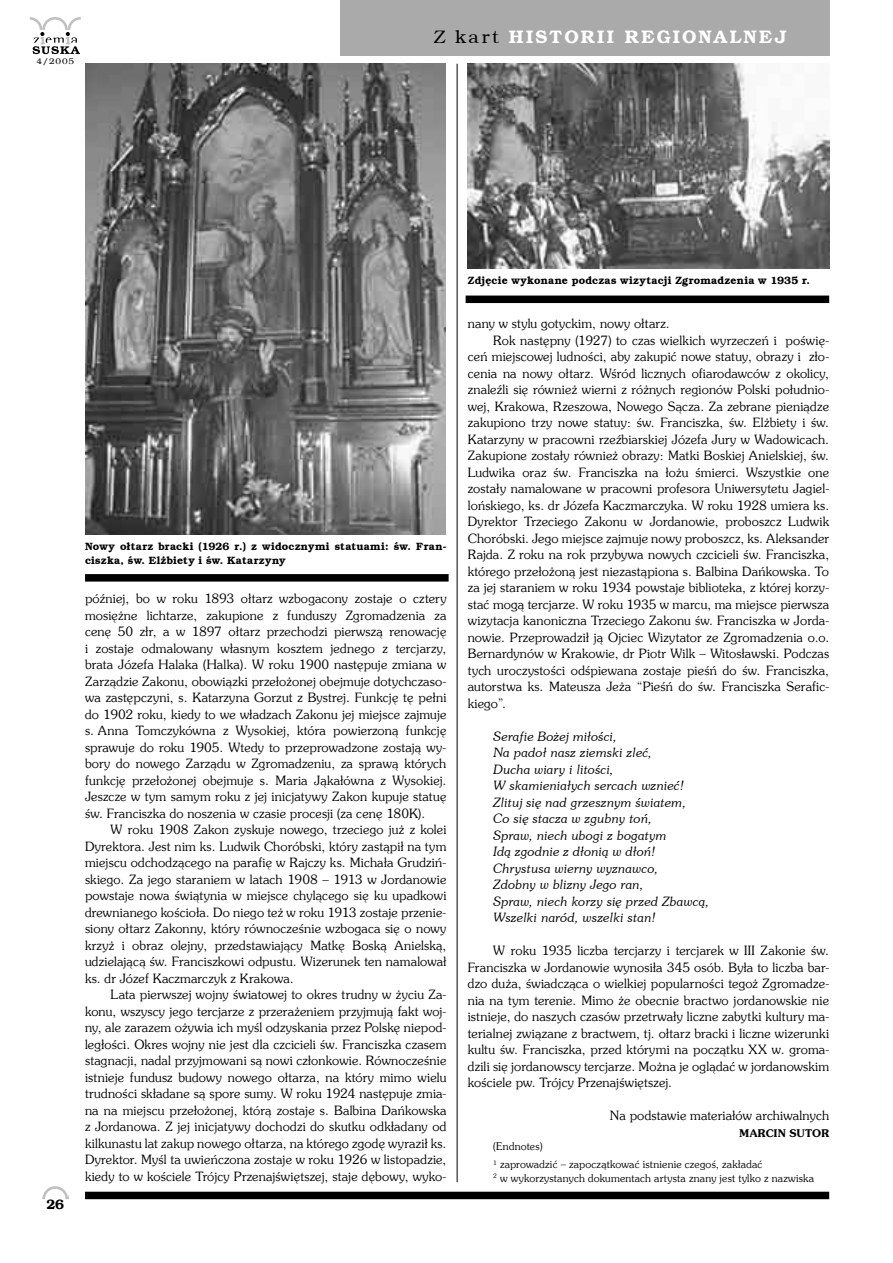
<style>
.page{position:relative;width:893px;height:1263px;background:#fff}
.page>*{position:absolute;margin:0;border:0;box-sizing:border-box;transform-origin:0 0}
.t1{font:700 18px "Brooklyn";letter-spacing:.13em;color:#fff}
.t2{font:700 13.5px "Brooklyn";color:#000}
.Tekst{font:12.75px/16.5px "Southern";letter-spacing:.015em;color:#000;text-align:justify}
.Tekst-2{font:italic 12.75px "Southern";color:#000}
.Tekst-3{font:700 10.5px/13.5px "Brooklyn";letter-spacing:.025em;color:#000}
.Tekst-4{font:10.5px "Southern";letter-spacing:.02em;color:#000}
.Tekst-5{font:700 10.5px "Southern";letter-spacing:.025em;color:#000}
.t3{font:8.1px "Brooklyn";color:#000;scale:1.11 1}
.s1{font-weight:400;color:#000}
</style>
<div class="page">
<svg style="left:30px;top:17px;width:51px;height:37px"></svg>
<div style="left:340px;top:0;width:489px;height:55px;background:#aaa"></div>
<svg style="left:43px;top:1186px;width:25px;height:13px"></svg>
<div style="left:85px;top:1192px;width:744px;height:7px;background:#000"></div>
<hr style="left:457px;top:64px;width:1px;height:1118px;background:#000">
<img style="left:85px;top:64px;width:360px;height:471px">
<div style="left:85px;top:574px;width:364px;height:8px;background:#000"></div>
<img style="left:468px;top:64px;width:361px;height:204px">
<div style="left:466px;top:296px;width:363px;height:7px;background:#000"></div>
<p class="t3" style="left:36px;top:57px;width:36px">4/2005</p>
<p class="t1" style="left:434px;top:27px;width:354px"><span class="s1">Z kart</span> HISTORII REGIONALNEJ</p>
<p class="t2" style="left:47px;top:1197px;width:19px">26</p>
<p class="Tekst-3" style="left:85px;top:540px;width:363px">Nowy ołtarz bracki (1926 r.) z widocznymi statuami: św. Fran&shy;ciszka, św. Elżbiety i św. Katarzyny</p>
<p class="Tekst" style="left:85px;top:590px;width:363px">później, bo w roku 1893 ołtarz wzbogacony zostaje o cztery mosiężne lichtarze, zakupione z funduszy Zgromadzenia za cenę 50 złr, a w 1897 ołtarz przechodzi pierwszą renowację i zostaje odmalowany własnym kosztem jednego z tercjarzy, brata Józefa Halaka (Halka). W roku 1900 następuje zmiana w Zarządzie Zakonu, obowiązki przełożonej obejmuje dotychczaso&shy;wa zastępczyni, s. Katarzyna Gorzut z Bystrej. Funkcję tę pełni do 1902 roku, kiedy to we władzach Zakonu jej miejsce zajmuje s. Anna Tomczykówna z Wysokiej, która powierzoną funkcję sprawuje do roku 1905. Wtedy to przeprowadzone zostają wy&shy;bory do nowego Zarządu w Zgromadzeniu, za sprawą których funkcję przełożonej obejmuje s. Maria Jąkałówna z Wysokiej.<br>Jeszcze w tym samym roku z jej inicjatywy Zakon kupuje statuę św. Franciszka do noszenia w czasie procesji (za cenę 180K).</p>
<p class="Tekst" style="left:85px;top:821px;width:363px;text-indent:26px">W roku 1908 Zakon zyskuje nowego, trzeciego już z kolei Dyrektora. Jest nim ks. Ludwik Choróbski, który zastąpił na tym miejscu odchodzącego na parafię w Rajczy ks. Michała Grudziń&shy;skiego. Za jego staraniem w latach 1908 – 1913 w Jordanowie powstaje nowa świątynia w miejsce chylącego się ku upadkowi drewnianego kościoła. Do niego też w roku 1913 zostaje przenie&shy;siony ołtarz Zakonny, który równocześnie wzbogaca się o nowy krzyż i obraz olejny, przedstawiający Matkę Boską Anielską, udzielającą św. Franciszkowi odpustu. Wizerunek ten namalował ks. dr Józef Kaczmarczyk z Krakowa.</p>
<p class="Tekst" style="left:85px;top:986px;width:363px;text-indent:26px">Lata pierwszej wojny światowej to okres trudny w życiu Za&shy;konu, wszyscy jego tercjarze z przerażeniem przyjmują fakt woj&shy;ny, ale zarazem ożywia ich myśl odzyskania przez Polskę niepod&shy;ległości. Okres wojny nie jest dla czcicieli św. Franciszka czasem stagnacji, nadal przyjmowani są nowi członkowie. Równocześnie istnieje fundusz budowy nowego ołtarza, na który mimo wielu trudności składane są spore sumy. W roku 1924 następuje zmia&shy;na na miejscu przełożonej, którą zostaje s. Balbina Dańkowska z Jordanowa. Z jej inicjatywy dochodzi do skutku odkładany od kilkunastu lat zakup nowego ołtarza, na którego zgodę wyraził ks.<br>Dyrektor. Myśl ta uwieńczona zostaje w roku 1926 w listopadzie, kiedy to w kościele Trójcy Przenajświętszej, staje dębowy, wyko-</p>
<p class="Tekst-3" style="left:468px;top:273px;width:344px">Zdjęcie wykonane podczas wizytacji Zgromadzenia w 1935 r.</p>
<p class="Tekst" style="left:468px;top:315px;width:203px">nany w stylu gotyckim, nowy ołtarz.</p>
<p class="Tekst" style="left:468px;top:332px;width:363px;text-indent:26px">Rok następny (1927) to czas wielkich wyrzeczeń i poświę&shy;ceń miejscowej ludności, aby zakupić nowe statuy, obrazy i zło&shy;cenia na nowy ołtarz. Wśród licznych ofiarodawców z okolicy, znaleźli się również wierni z różnych regionów Polski południo&shy;wej, Krakowa, Rzeszowa, Nowego Sącza. Za zebrane pieniądze zakupiono trzy nowe statuy: św. Franciszka, św. Elżbiety i św.<br>Katarzyny w pracowni rzeźbiarskiej Józefa Jury w Wadowicach.<br>Zakupione zostały również obrazy: Matki Boskiej Anielskiej, św.<br>Ludwika oraz św. Franciszka na łożu śmierci. Wszystkie one zostały namalowane w pracowni profesora Uniwersytetu Jagiel&shy;lońskiego, ks. dr Józefa Kaczmarczyka. W roku 1928 umiera ks.<br>Dyrektor Trzeciego Zakonu w Jordanowie, proboszcz Ludwik Choróbski. Jego miejsce zajmuje nowy proboszcz, ks. Aleksander Rajda. Z roku na rok przybywa nowych czcicieli św. Franciszka, którego przełożoną jest niezastąpiona s. Balbina Dańkowska. To za jej staraniem w roku 1934 powstaje biblioteka, z której korzy&shy;stać mogą tercjarze. W roku 1935 w marcu, ma miejsce pierwsza wizytacja kanoniczna Trzeciego Zakonu św. Franciszka w Jorda&shy;nowie. Przeprowadził ją Ojciec Wizytator ze Zgromadzenia o.o.<br>Bernardynów w Krakowie, dr Piotr Wilk – Witosławski. Podczas tych uroczystości odśpiewana zostaje pieśń do św. Franciszka, autorstwa ks. Mateusza Jeża “Pieśń do św. Franciszka Serafic&shy;kiego”.</p>
<p class="Tekst-2" style="left:493px;top:728px;width:125px">Serafie Bożej miłości,</p>
<p class="Tekst-2" style="left:493px;top:745px;width:160px">Na padoł nasz ziemski zleć,</p>
<p class="Tekst-2" style="left:493px;top:761px;width:122px">Ducha wiary i litości,</p>
<p class="Tekst-2" style="left:493px;top:778px;width:192px">W skamieniałych sercach wznieć!</p>
<p class="Tekst-2" style="left:493px;top:794px;width:194px">Zlituj się nad grzesznym światem,</p>
<p class="Tekst-2" style="left:493px;top:811px;width:160px">Co się stacza w zgubny toń,</p>
<p class="Tekst-2" style="left:493px;top:827px;width:175px">Spraw, niech ubogi z bogatym</p>
<p class="Tekst-2" style="left:493px;top:844px;width:163px">Idą zgodnie z dłonią w dłoń!</p>
<p class="Tekst-2" style="left:493px;top:860px;width:167px">Chrystusa wierny wyznawco,</p>
<p class="Tekst-2" style="left:493px;top:877px;width:152px">Zdobny w blizny Jego ran,</p>
<p class="Tekst-2" style="left:493px;top:893px;width:217px">Spraw, niech korzy się przed Zbawcą,</p>
<p class="Tekst-2" style="left:493px;top:910px;width:164px">Wszelki naród, wszelki stan!</p>
<p class="Tekst" style="left:468px;top:942px;width:363px;text-indent:26px">W roku 1935 liczba tercjarzy i tercjarek w III Zakonie św.<br>Franciszka w Jordanowie wynosiła 345 osób. Była to liczba bar&shy;dzo duża, świadcząca o wielkiej popularności tegoż Zgromadze&shy;nia na tym terenie. Mimo że obecnie bractwo jordanowskie nie istnieje, do naszych czasów przetrwały liczne zabytki kultury ma&shy;terialnej związane z bractwem, tj. ołtarz bracki i liczne wizerunki kultu św. Franciszka, przed którymi na początku XX w. groma&shy;dzili się jordanowscy tercjarze. Można je oglądać w jordanowskim kościele pw. Trójcy Przenajświętszej.</p>
<p class="Tekst" style="left:610px;top:1107px;width:221px">Na podstawie materiałów archiwalnych</p>
<p class="Tekst-5" style="left:740px;top:1126px;width:91px">MARCIN SUTOR</p>
<p class="Tekst-4" style="left:493px;top:1140px;width:51px">(Endnotes)</p>
<p class="Tekst-4" style="left:493px;top:1158px;width:271px"><sup>1</sup> zaprowadzić – zapoczątkować istnienie czegoś, zakładać</p>
<p class="Tekst-4" style="left:493px;top:1171px;width:322px"><sup>2</sup> w wykorzystanych dokumentach artysta znany jest tylko z nazwiska</p>
</div>
